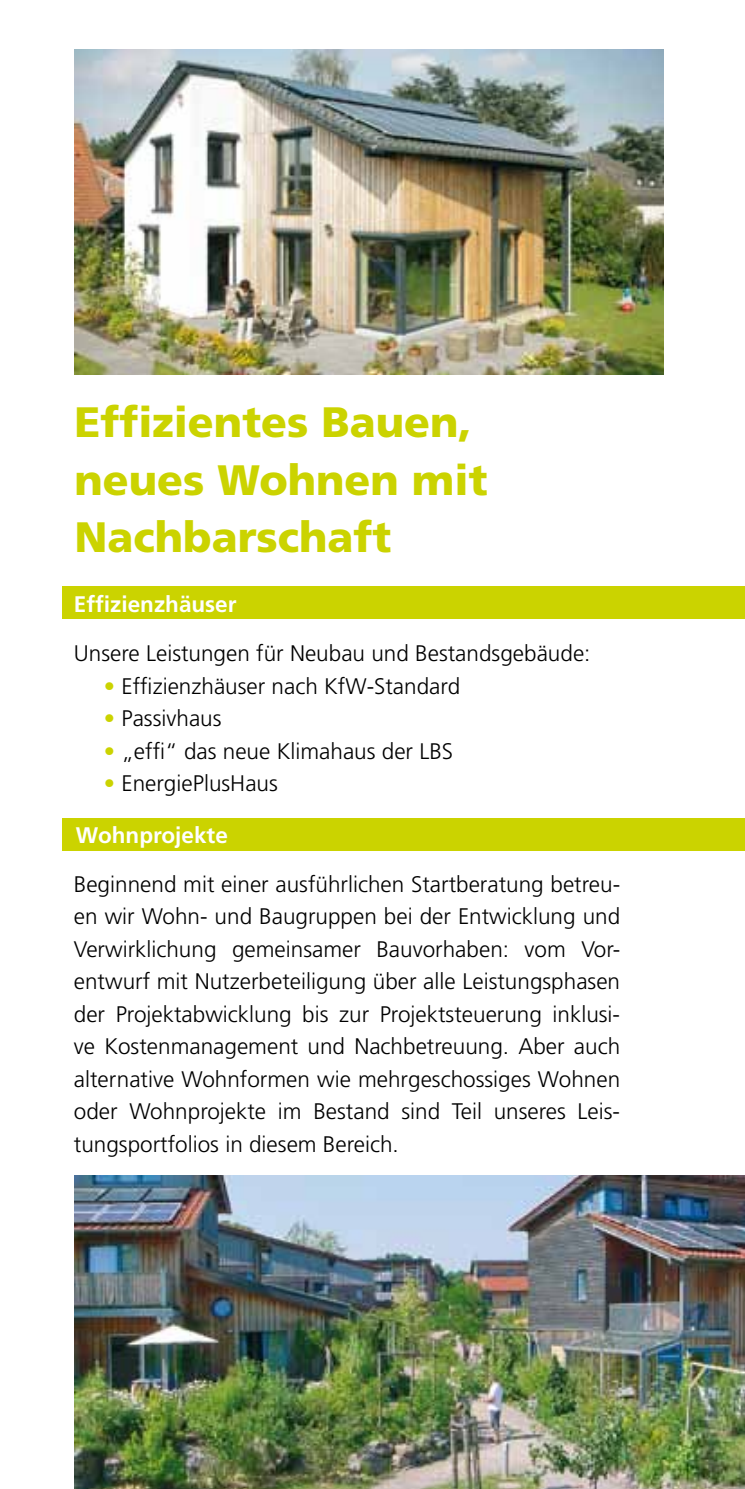
<style>
.page{position:relative;width:745px;height:1489px;background:#fff}
.page>*{position:absolute;margin:0;border:0;box-sizing:border-box;transform-origin:0 0}
.t1{font:900 42.5px/57.5px "Frutiger";color:#cbd300}
.t2{font:300 22.5px/32.5px "Frutiger";color:#000;text-align:justify}
.t3{font:700 22.5px "Frutiger";color:#fff}
.s1{color:#cbd300}
</style>
<div class="page">
<img style="left:74px;top:50px;width:589px;height:324px">
<img style="left:74px;top:1175px;width:670px;height:313px">
<div style="left:62px;top:586px;width:682px;height:33px;background:#cbd300"></div>
<div style="left:62px;top:818px;width:682px;height:32px;background:#cbd300"></div>
<h1 class="t1" style="left:74px;top:393px;width:414px">Effizientes Bauen, neues Wohnen mit<br>Nachbarschaft</h1>
<p class="t3" style="left:74px;top:590px;width:164px">Effizienzhäuser</p>
<p class="t2" style="left:74px;top:637px;width:518px">Unsere Leistungen für Neubau und Bestandsgebäude:</p>
<p class="t2" style="left:104px;top:669px;width:357px"><span class="s1">•</span> Effizienzhäuser nach KfW-Standard</p>
<p class="t2" style="left:104px;top:702px;width:119px"><span class="s1">•</span> Passivhaus</p>
<p class="t2" style="left:104px;top:734px;width:350px"><span class="s1">•</span> „effi“ das neue Klimahaus der LBS</p>
<p class="t2" style="left:104px;top:767px;width:175px"><span class="s1">•</span> EnergiePlusHaus</p>
<p class="t3" style="left:76px;top:822px;width:153px">Wohnprojekte</p>
<p class="t2" style="left:74px;top:867px;width:547px">Beginnend mit einer ausführlichen Startberatung betreu&shy;en wir Wohn- und Baugruppen bei der Entwicklung und Verwirklichung gemeinsamer Bauvorhaben: vom Vor&shy;entwurf mit Nutzerbeteiligung über alle Leistungsphasen der Projektabwicklung bis zur Projektsteuerung inklusi&shy;ve Kostenmanagement und Nachbetreuung. Aber auch alternative Wohnformen wie mehrgeschossiges Wohnen oder Wohnprojekte im Bestand sind Teil unseres Leis&shy;tungsportfolios in diesem Bereich.</p>
</div>
